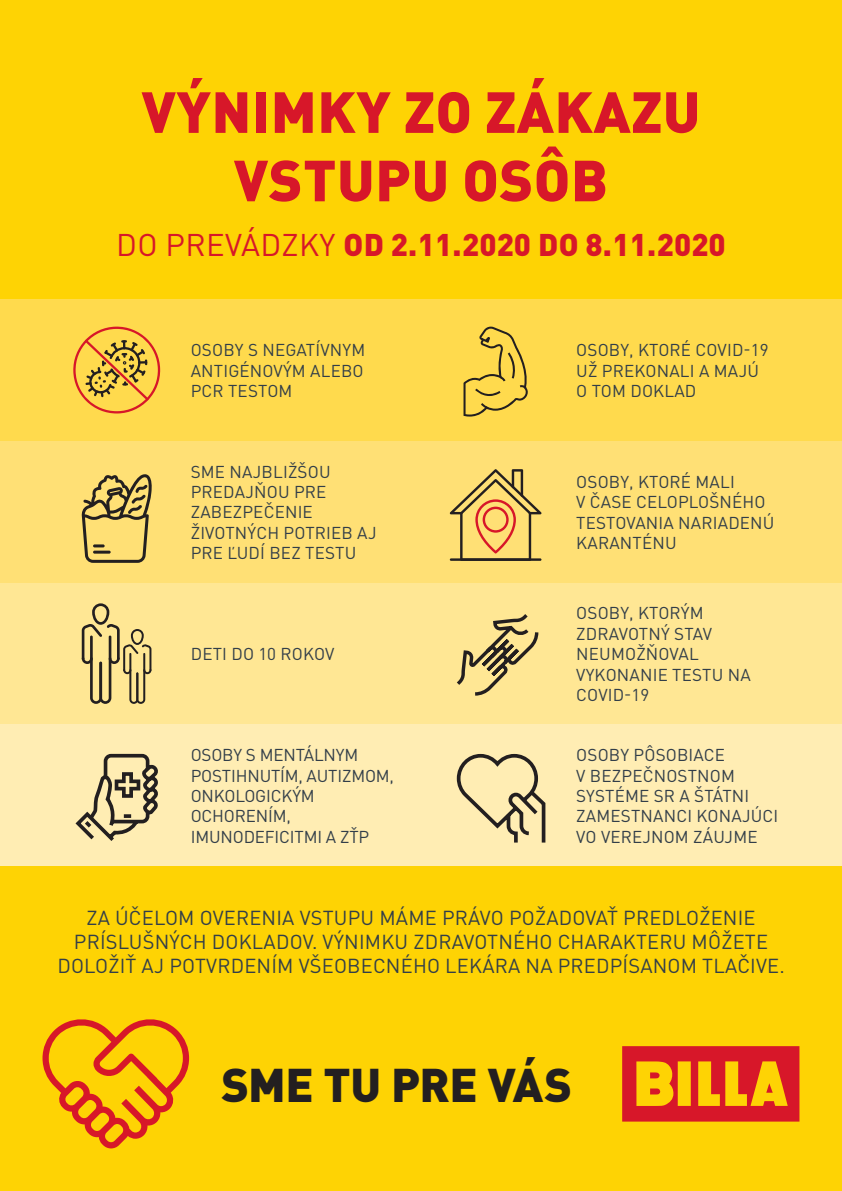
<style>
.page{position:relative;width:842px;height:1191px;background:#fff}
.page>*{position:absolute;margin:0;border:0;box-sizing:border-box;transform-origin:0 0}
.t1{font:900 57px/68.4px "DIN Pro";letter-spacing:.01em;color:#d71729;text-align:center}
.namiesto_cena{font:900 46.7px "DIN Pro";letter-spacing:-.015em;color:#231f20}
.t2{font:900 31px "DIN Pro";color:#d71729}
.t3{font:20px/24px "DIN Pro";letter-spacing:.01em;color:#323e49;text-align:center}
.t4{font:17px/20.4px "DIN Pro";letter-spacing:.01em;color:#323e49}
.t5{font:17px/20.4px "DIN Pro";letter-spacing:-.01em;color:#323e49}
.s1{font-weight:400}
</style>
<div class="page">
<div style="left:0;top:0;width:842px;height:299px;background:#fed304"></div>
<div style="left:0;top:866px;width:842px;height:325px;background:#fed304"></div>
<div style="left:0;top:299px;width:842px;height:142px;background:#ffda4d"></div>
<div style="left:0;top:441px;width:842px;height:142px;background:#ffe075"></div>
<div style="left:0;top:583px;width:842px;height:141px;background:#ffe794"></div>
<div style="left:0;top:724px;width:842px;height:142px;background:#ffedb3"></div>
<div style="left:622px;top:1046px;width:177px;height:75px;background:#d71729"></div>
<div style="left:678px;top:1061px;width:13px;height:45px;background:#fed304"></div>
<svg style="left:636px;top:1061px;width:37px;height:45px;background:#f8b609"></svg>
<svg style="left:698px;top:1061px;width:90px;height:45px"></svg>
<svg style="left:43px;top:1019px;width:146px;height:129px"></svg>
<svg style="left:73px;top:326px;width:87px;height:87px"></svg>
<svg style="left:81px;top:474px;width:71px;height:89px"></svg>
<hr style="left:93px;top:550px;width:18px;height:3px;background:#231f20;border-radius:2px">
<svg style="left:75px;top:753px;width:83px;height:88px"></svg>
<svg style="left:82px;top:603px;width:69px;height:101px"></svg>
<svg style="left:463px;top:326px;width:65px;height:90px"></svg>
<svg style="left:450px;top:469px;width:92px;height:92px"></svg>
<svg style="left:457px;top:614px;width:82px;height:82px"></svg>
<svg style="left:456px;top:753px;width:90px;height:90px"></svg>
<p class="t1" style="left:142px;top:76px;width:560px">VÝNIMKY ZO ZÁKAZU<br>VSTUPU OSÔB</p>
<p class="t2" style="left:116px;top:223px;width:611px"><span class="s1">DO PREVÁDZKY</span> OD 2. 11. 2020 DO 8. 11. 2020</p>
<p class="t4" style="left:191px;top:339px;width:176px;text-align:justify">OSOBY S NEGATÍVNYM ANTIGÉNOVÝM ALEBO PCR TESTOM</p>
<p class="t4" style="left:576px;top:339px;width:194px">OSOBY, KTORÉ COVID-19<br>UŽ PREKONALI A MAJÚ<br>O TOM DOKLAD</p>
<p class="t4" style="left:191px;top:461px;width:187px">SME NAJBLIŽŠOU<br>PREDAJŇOU PRE<br>ZABEZPEČENIE<br>ŽIVOTNÝCH POTRIEB AJ<br>PRE ĽUDÍ BEZ TESTU</p>
<p class="t4" style="left:576px;top:471px;width:200px">OSOBY, KTORÉ MALI<br>V ČASE CELOPLOŠNÉHO<br>TESTOVANIA NARIADENÚ<br>KARANTÉNU</p>
<p class="t4" style="left:191px;top:643px;width:145px">DETI DO 10 ROKOV</p>
<p class="t4" style="left:576px;top:602px;width:176px">OSOBY, KTORÝM<br>ZDRAVOTNÝ STAV<br>NEUMOŽŇOVAL<br>VYKONANIE TESTU NA<br>COVID-19</p>
<p class="t5" style="left:191px;top:744px;width:205px">OSOBY S MENTÁLNYM<br>POSTIHNUTÍM, AUTIZMOM,<br>ONKOLOGICKÝM<br>OCHORENÍM,<br>IMUNODEFICITMI A ZŤP</p>
<p class="t4" style="left:576px;top:744px;width:204px">OSOBY PÔSOBIACE<br>V BEZPEČNOSTNOM<br>SYSTÉME SR A ŠTÁTNI<br>ZAMESTNANCI KONAJÚCI<br>VO VEREJNOM ZÁUJME</p>
<p class="t3" style="left:57px;top:905px;width:729px">ZA ÚČELOM OVERENIA VSTUPU MÁME PRÁVO POŽADOVAŤ PREDLOŽENIE<br>PRÍSLUŠNÝCH DOKLADOV. VÝNIMKU ZDRAVOTNÉHO CHARAKTERU MÔŽETE<br>DOLOŽIŤ AJ POTVRDENÍM VŠEOBECNÉHO LEKÁRA NA PREDPÍSANOM TLAČIVE.</p>
<p class="namiesto_cena" style="left:221px;top:1053px;width:352px">SME TU PRE VÁS</p>
</div>
